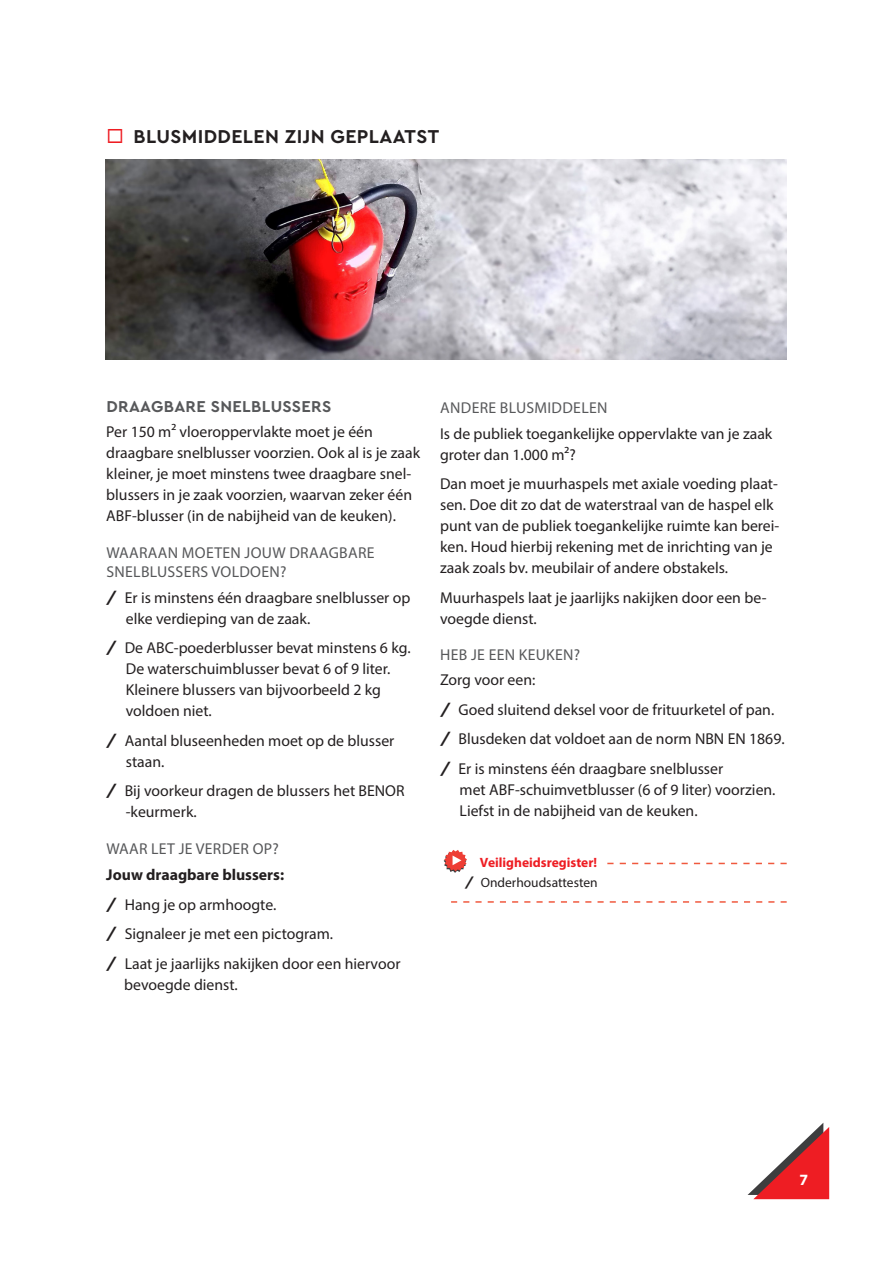
<style>
.page{position:relative;width:893px;height:1263px;background:#fff}
.page>*{position:absolute;margin:0;border:0;box-sizing:border-box;transform-origin:0 0}
.t1{font:700 19.5px "Cera PRO";letter-spacing:.02em;color:#231f20}
.Kop_2{font:700 16.5px "Cera PRO";letter-spacing:.02em;color:#57585a}
.t2{font:15.75px/21px "Myriad Pro";color:#231f20}
.Kop_3{font:15.75px/19.5px "Myriad Pro";letter-spacing:.02em;color:#57585a}
.Basis_bold{font:700 15.75px "Myriad Pro";color:#231f20}
.t3{font:700 15.75px "Myriad Pro";color:#fff}
.Basis_bold-2{font:700 13.5px "Myriad Pro";color:#ee1d23}
.t4{font:13.5px "Myriad Pro";color:#231f20}
.s1{font-family:"Cera PRO";font-weight:700}
</style>
<div class="page">
<svg style="left:747px;top:1123px;width:82px;height:76px"></svg>
<img style="left:105px;top:159px;width:682px;height:200px">
<svg style="left:444px;top:850px;width:23px;height:23px"></svg>
<svg style="left:607px;top:863px;width:180px;height:1px"></svg>
<svg style="left:451px;top:901px;width:336px;height:2px"></svg>
<p class="t1" style="left:134px;top:124px;width:307px">BLUSMIDDELEN ZIJN GEPLAATST</p>
<p class="Kop_2" style="left:106px;top:395px;width:226px">DRAAGBARE SNELBLUSSERS</p>
<p class="t2" style="left:106px;top:421px;width:315px">Per 150 m² vloeroppervlakte moet je één draagbare snelblusser voorzien. Ook al is je zaak kleiner, je moet minstens twee draagbare snel&shy;blussers in je zaak voorzien, waarvan zeker één ABF-blusser (in de nabijheid van de keuken).</p>
<p class="Kop_3" style="left:106px;top:542px;width:270px">WAARAAN MOETEN JOUW DRAAGBARE<br>SNELBLUSSERS VOLDOEN?</p>
<p class="t2" style="left:126px;top:586px;width:286px;text-indent:-19px"><span class="s1">/</span> Er is minstens één draagbare snelblusser op elke verdieping van de zaak.</p>
<p class="t2" style="left:126px;top:637px;width:286px;text-indent:-19px"><span class="s1">/</span> De ABC-poederblusser bevat minstens 6 kg.<br>De waterschuimblusser bevat 6 of 9 liter.<br>Kleinere blussers van bijvoorbeeld 2 kg voldoen niet.</p>
<p class="t2" style="left:126px;top:729px;width:270px;text-indent:-19px"><span class="s1">/</span> Aantal bluseenheden moet op de blusser staan.</p>
<p class="t2" style="left:126px;top:780px;width:280px;text-indent:-19px"><span class="s1">/</span> Bij voorkeur dragen de blussers het BENOR -keurmerk.</p>
<p class="Kop_3" style="left:106px;top:838px;width:174px">WAAR LET JE VERDER OP?</p>
<p class="Basis_bold" style="left:106px;top:864px;width:179px">Jouw draagbare blussers:</p>
<p class="t2" style="left:106px;top:893px;width:172px"><span class="s1">/</span> Hang je op armhoogte.</p>
<p class="t2" style="left:106px;top:923px;width:228px"><span class="s1">/</span> Signaleer je met een pictogram.</p>
<p class="t2" style="left:124px;top:952px;width:278px;text-indent:-18px"><span class="s1">/</span> Laat je jaarlijks nakijken door een hiervoor bevoegde dienst.</p>
<p class="Kop_3" style="left:440px;top:398px;width:169px">ANDERE BLUSMIDDELEN</p>
<p class="t2" style="left:440px;top:422px;width:334px">Is de publiek toegankelijke oppervlakte van je zaak groter dan 1.000 m²?</p>
<p class="t2" style="left:440px;top:473px;width:341px">Dan moet je muurhaspels met axiale voeding plaat&shy;sen. Doe dit zo dat de waterstraal van de haspel elk punt van de publiek toegankelijke ruimte kan berei&shy;ken. Houd hierbij rekening met de inrichting van je zaak zoals bv. meubilair of andere obstakels.</p>
<p class="t2" style="left:440px;top:587px;width:328px">Muurhaspels laat je jaarlijks nakijken door een be&shy;voegde dienst.</p>
<p class="Kop_3" style="left:440px;top:645px;width:141px">HEB JE EEN KEUKEN?</p>
<p class="t2" style="left:440px;top:669px;width:97px">Zorg voor een:</p>
<p class="t2" style="left:440px;top:699px;width:336px"><span class="s1">/</span> Goed sluitend deksel voor de frituurketel of pan.</p>
<p class="t2" style="left:440px;top:728px;width:346px"><span class="s1">/</span> Blusdeken dat voldoet aan de norm NBN EN 1869.</p>
<p class="t2" style="left:460px;top:758px;width:317px;text-indent:-19px"><span class="s1">/</span> Er is minstens één draagbare snelblusser<br>met ABF-schuimvetblusser (6 of 9 liter) voorzien.<br>Liefst in de nabijheid van de keuken.</p>
<p class="Basis_bold-2" style="left:480px;top:853px;width:119px">Veiligheidsregister!</p>
<p class="t4" style="left:465px;top:874px;width:134px"><span class="s1">/</span> Onderhoudsattesten</p>
<p class="t3" style="left:799px;top:1169px;width:10px">7</p>
</div>
